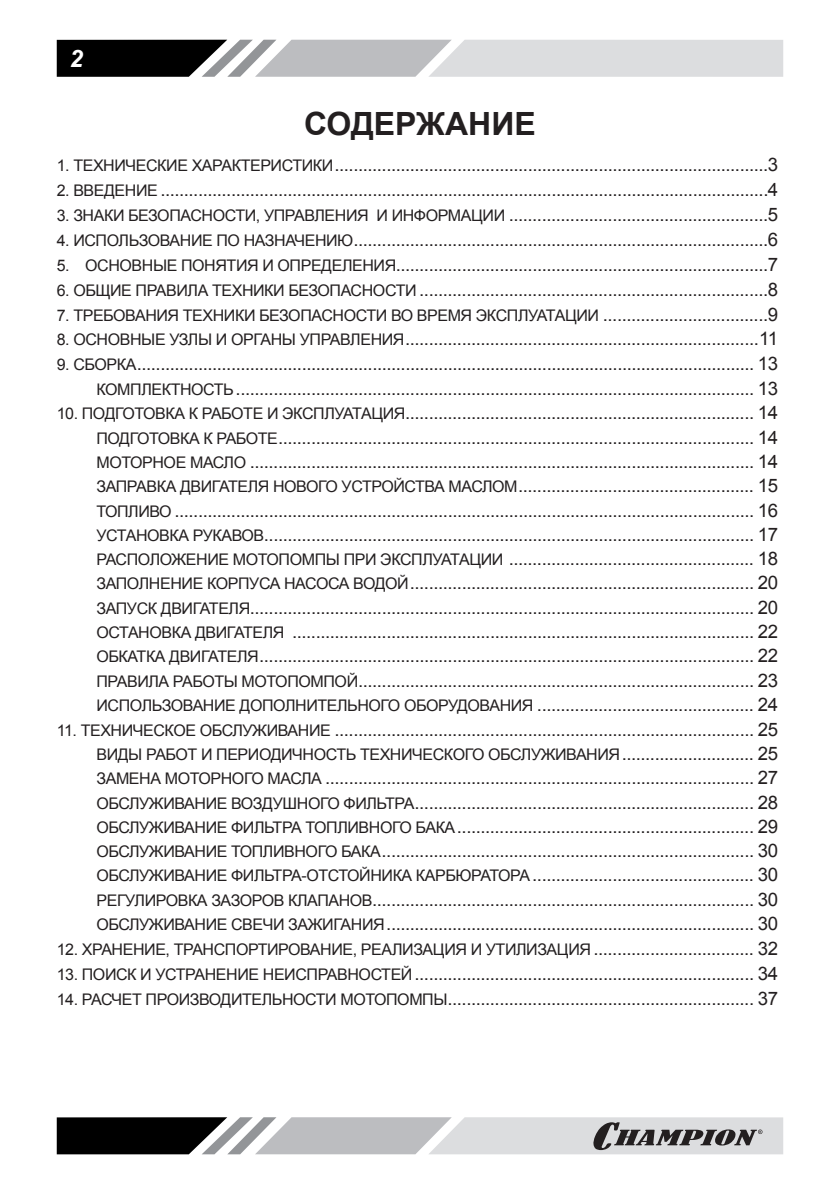
<style>
.page{position:relative;width:840px;height:1191px;background:#fff}
.page>*{position:absolute;margin:0;border:0;box-sizing:border-box;transform-origin:0 0}
.t1{font:700 32px "Arial";color:#231f20}
.t2{font:italic 700 24px "Arial";color:#fff}
.t3{font:18.6px "Arial";letter-spacing:-.025em;color:#231f20}
.t4{font:16px "Arial";letter-spacing:-.025em;color:#231f20}
.s1{font-size:16px}
.s2{font-size:18.6px}
</style>
<div class="page">
<svg style="left:57px;top:40px;width:725px;height:37px;background:#a7a8a9"></svg>
<svg style="left:57px;top:1117px;width:725px;height:37px;background:#9c9c9e"></svg>
<p class="t2" style="left:70px;top:42px;width:15px">2</p>
<p class="t1" style="left:304px;top:102px;width:233px">СОДЕРЖАНИЕ</p>
<p class="t3" style="left:57px;top:152px;width:722px"><span class="s1">1. ТЕХНИЧЕСКИЕ ХАРАКТЕРИСТИКИ</span>............................................................................................3</p>
<p class="t3" style="left:57px;top:177px;width:722px"><span class="s1">2. ВВЕДЕНИЕ</span> .................................................................................................................................4</p>
<p class="t3" style="left:57px;top:202px;width:722px"><span class="s1">3. ЗНАКИ БЕЗОПАСНОСТИ, УПРАВЛЕНИЯ И ИНФОРМАЦИИ</span> .......................................................5</p>
<p class="t3" style="left:57px;top:227px;width:722px"><span class="s1">4. ИСПОЛЬЗОВАНИЕ ПО НАЗНАЧЕНИЮ</span>........................................................................................6</p>
<p class="t3" style="left:57px;top:252px;width:722px"><span class="s1">5. ОСНОВНЫЕ ПОНЯТИЯ И ОПРЕДЕЛЕНИЯ</span>...............................................................................7</p>
<p class="t3" style="left:57px;top:277px;width:722px"><span class="s1">6. ОБЩИЕ ПРАВИЛА ТЕХНИКИ БЕЗОПАСНОСТИ</span> ..........................................................................8</p>
<p class="t4" style="left:57px;top:304px;width:722px">7. ТРЕБОВАНИЯ ТЕХНИКИ БЕЗОПАСНОСТИ ВО ВРЕМЯ ЭКСПЛУАТАЦИИ <span class="s2">...................................9</span></p>
<p class="t3" style="left:57px;top:327px;width:722px"><span class="s1">8. ОСНОВНЫЕ УЗЛЫ И ОРГАНЫ УПРАВЛЕНИЯ</span>...........................................................................11</p>
<p class="t3" style="left:57px;top:351px;width:722px"><span class="s1">9. СБОРКА</span>................................................................................................................................... 13</p>
<p class="t3" style="left:96px;top:376px;width:682px"><span class="s1">КОМПЛЕКТНОСТЬ</span>.............................................................................................................. 13</p>
<p class="t3" style="left:57px;top:401px;width:722px"><span class="s1">10. ПОДГОТОВКА К РАБОТЕ И ЭКСПЛУАТАЦИЯ</span>.......................................................................... 14</p>
<p class="t3" style="left:96px;top:425px;width:682px"><span class="s1">ПОДГОТОВКА К РАБОТЕ</span>..................................................................................................... 14</p>
<p class="t3" style="left:96px;top:449px;width:682px"><span class="s1">МОТОРНОЕ МАСЛО</span> ........................................................................................................... 14</p>
<p class="t3" style="left:96px;top:473px;width:682px"><span class="s1">ЗАПРАВКА ДВИГАТЕЛЯ НОВОГО УСТРОЙСТВА МАСЛОМ</span>.................................................. 15</p>
<p class="t3" style="left:96px;top:498px;width:682px"><span class="s1">ТОПЛИВО</span> ........................................................................................................................... 16</p>
<p class="t3" style="left:96px;top:522px;width:682px"><span class="s1">УСТАНОВКА РУКАВОВ</span>........................................................................................................ 17</p>
<p class="t3" style="left:96px;top:546px;width:682px"><span class="s1">РАСПОЛОЖЕНИЕ МОТОПОМПЫ ПРИ ЭКСПЛУАТАЦИИ</span> .................................................... 18</p>
<p class="t3" style="left:96px;top:570px;width:682px"><span class="s1">ЗАПОЛНЕНИЕ КОРПУСА НАСОСА ВОДОЙ</span>......................................................................... 20</p>
<p class="t3" style="left:96px;top:595px;width:682px"><span class="s1">ЗАПУСК ДВИГАТЕЛЯ</span>........................................................................................................... 20</p>
<p class="t3" style="left:96px;top:619px;width:682px"><span class="s1">ОСТАНОВКА ДВИГАТЕЛЯ</span> .................................................................................................. 22</p>
<p class="t3" style="left:96px;top:643px;width:682px"><span class="s1">ОБКАТКА ДВИГАТЕЛЯ</span>......................................................................................................... 22</p>
<p class="t3" style="left:96px;top:668px;width:682px"><span class="s1">ПРАВИЛА РАБОТЫ МОТОПОМПОЙ</span>.................................................................................... 23</p>
<p class="t3" style="left:96px;top:692px;width:682px"><span class="s1">ИСПОЛЬЗОВАНИЕ ДОПОЛНИТЕЛЬНОГО ОБОРУДОВАНИЯ</span> .............................................. 24</p>
<p class="t3" style="left:57px;top:717px;width:722px"><span class="s1">11. ТЕХНИЧЕСКОЕ ОБСЛУЖИВАНИЕ</span> ......................................................................................... 25</p>
<p class="t4" style="left:96px;top:744px;width:682px">ВИДЫ РАБОТ И ПЕРИОДИЧНОСТЬ ТЕХНИЧЕСКОГО ОБСЛУЖИВАНИЯ<span class="s2">............................ 25</span></p>
<p class="t3" style="left:96px;top:765px;width:682px"><span class="s1">ЗАМЕНА МОТОРНОГО МАСЛА</span> ........................................................................................... 27</p>
<p class="t3" style="left:96px;top:789px;width:682px"><span class="s1">ОБСЛУЖИВАНИЕ ВОЗДУШНОГО ФИЛЬТРА</span>........................................................................ 28</p>
<p class="t3" style="left:96px;top:814px;width:682px"><span class="s1">ОБСЛУЖИВАНИЕ ФИЛЬТРА ТОПЛИВНОГО БАКА</span>............................................................... 29</p>
<p class="t3" style="left:96px;top:838px;width:682px"><span class="s1">ОБСЛУЖИВАНИЕ ТОПЛИВНОГО БАКА</span>............................................................................... 30</p>
<p class="t3" style="left:96px;top:862px;width:682px"><span class="s1">ОБСЛУЖИВАНИЕ ФИЛЬТРА-ОТСТОЙНИКА КАРБЮРАТОРА</span>............................................... 30</p>
<p class="t3" style="left:96px;top:887px;width:682px"><span class="s1">РЕГУЛИРОВКА ЗАЗОРОВ КЛАПАНОВ</span>................................................................................. 30</p>
<p class="t3" style="left:96px;top:911px;width:682px"><span class="s1">ОБСЛУЖИВАНИЕ СВЕЧИ ЗАЖИГАНИЯ</span>.............................................................................. 30</p>
<p class="t4" style="left:57px;top:938px;width:722px">12. ХРАНЕНИЕ, ТРАНСПОРТИРОВАНИЕ, РЕАЛИЗАЦИЯ И УТИЛИЗАЦИЯ <span class="s2">.................................. 32</span></p>
<p class="t3" style="left:57px;top:961px;width:722px"><span class="s1">13. ПОИСК И УСТРАНЕНИЕ НЕИСПРАВНОСТЕЙ</span>........................................................................ 34</p>
<p class="t3" style="left:57px;top:985px;width:722px"><span class="s1">14. РАСЧЕТ ПРОИЗВОДИТЕЛЬНОСТИ МОТОПОМПЫ</span>................................................................. 37</p>
</div>
